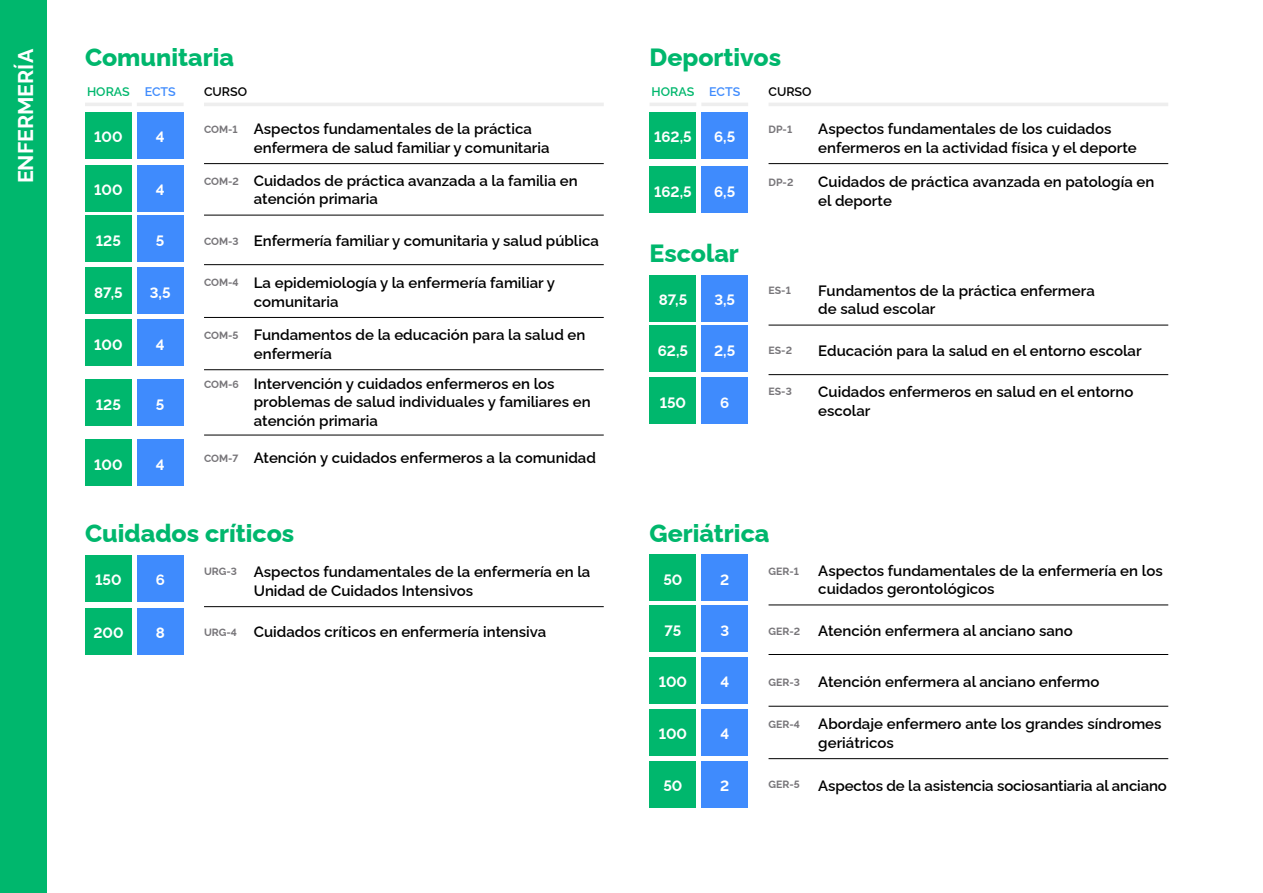
<style>
.page{position:relative;width:1263px;height:893px;background:#fff}
.page>*{position:absolute;margin:0;border:0;box-sizing:border-box;transform-origin:0 0}
.t1{font:800 24.9px "Raleway";color:#00b76d}
.t2{font:700 21.3px "Raleway";color:#fff}
.t3{font:600 15px/18.8px "Raleway";color:#000}
.t4{font:700 15px "Raleway";color:#fff}
.t5{font:600 12.45px "Raleway";color:#00b76d}
.t6{font:600 12.45px "Raleway";color:#000}
.t7{font:700 10.5px "Raleway";color:#777579}
.s1{color:#3f8bfd}
</style>
<div class="page">
<hr style="left:85px;top:103px;width:47px;height:3px;background:#eee">
<hr style="left:649px;top:103px;width:47px;height:3px;background:#eee">
<hr style="left:137px;top:103px;width:47px;height:3px;background:#eee">
<hr style="left:701px;top:103px;width:47px;height:3px;background:#eee">
<hr style="left:204px;top:103px;width:400px;height:3px;background:#eee">
<hr style="left:768px;top:103px;width:400px;height:3px;background:#eee">
<hr style="left:204px;top:606px;width:400px;height:1px;background:#000">
<div style="left:0;top:0;width:47px;height:893px;background:#00b76d"></div>
<hr style="left:204px;top:317px;width:400px;height:1px;background:#000">
<hr style="left:768px;top:706px;width:400px;height:1px;background:#000">
<hr style="left:768px;top:758px;width:400px;height:1px;background:#000">
<hr style="left:204px;top:435px;width:400px;height:1px;background:#000">
<hr style="left:204px;top:215px;width:400px;height:1px;background:#000">
<hr style="left:768px;top:325px;width:400px;height:1px;background:#000">
<hr style="left:768px;top:605px;width:400px;height:1px;background:#000">
<hr style="left:204px;top:369px;width:400px;height:1px;background:#000">
<hr style="left:204px;top:264px;width:400px;height:1px;background:#000">
<hr style="left:768px;top:374px;width:400px;height:1px;background:#000">
<hr style="left:768px;top:654px;width:400px;height:1px;background:#000">
<hr style="left:204px;top:163px;width:400px;height:1px;background:#000">
<hr style="left:768px;top:163px;width:400px;height:1px;background:#000">
<div style="left:85px;top:112px;width:47px;height:46px;background:#00b76d"></div>
<div style="left:649px;top:112px;width:47px;height:46px;background:#00b76d"></div>
<div style="left:85px;top:555px;width:47px;height:46px;background:#00b76d"></div>
<div style="left:85px;top:439px;width:47px;height:47px;background:#00b76d"></div>
<div style="left:85px;top:165px;width:47px;height:46px;background:#00b76d"></div>
<div style="left:649px;top:275px;width:47px;height:46px;background:#00b76d"></div>
<div style="left:649px;top:554px;width:47px;height:47px;background:#00b76d"></div>
<div style="left:649px;top:166px;width:47px;height:47px;background:#00b76d"></div>
<div style="left:85px;top:608px;width:47px;height:46px;background:#00b76d"></div>
<div style="left:85px;top:319px;width:47px;height:47px;background:#00b76d"></div>
<div style="left:85px;top:379px;width:47px;height:47px;background:#00b76d"></div>
<div style="left:85px;top:215px;width:47px;height:47px;background:#00b76d"></div>
<div style="left:649px;top:325px;width:47px;height:47px;background:#00b76d"></div>
<div style="left:649px;top:605px;width:47px;height:47px;background:#00b76d"></div>
<div style="left:85px;top:267px;width:47px;height:47px;background:#00b76d"></div>
<div style="left:649px;top:377px;width:47px;height:47px;background:#00b76d"></div>
<div style="left:649px;top:657px;width:47px;height:47px;background:#00b76d"></div>
<div style="left:649px;top:709px;width:47px;height:46px;background:#00b76d"></div>
<div style="left:649px;top:761px;width:47px;height:46px;background:#00b76d"></div>
<div style="left:137px;top:112px;width:47px;height:46px;background:#3f8bfd"></div>
<div style="left:701px;top:112px;width:47px;height:46px;background:#3f8bfd"></div>
<div style="left:137px;top:555px;width:47px;height:46px;background:#3f8bfd"></div>
<div style="left:137px;top:439px;width:47px;height:47px;background:#3f8bfd"></div>
<div style="left:137px;top:165px;width:47px;height:46px;background:#3f8bfd"></div>
<div style="left:701px;top:275px;width:47px;height:46px;background:#3f8bfd"></div>
<div style="left:701px;top:554px;width:47px;height:47px;background:#3f8bfd"></div>
<div style="left:701px;top:166px;width:47px;height:47px;background:#3f8bfd"></div>
<div style="left:137px;top:608px;width:47px;height:46px;background:#3f8bfd"></div>
<div style="left:137px;top:319px;width:47px;height:47px;background:#3f8bfd"></div>
<div style="left:137px;top:379px;width:47px;height:47px;background:#3f8bfd"></div>
<div style="left:137px;top:215px;width:47px;height:47px;background:#3f8bfd"></div>
<div style="left:701px;top:325px;width:47px;height:47px;background:#3f8bfd"></div>
<div style="left:701px;top:605px;width:47px;height:47px;background:#3f8bfd"></div>
<div style="left:137px;top:267px;width:47px;height:47px;background:#3f8bfd"></div>
<div style="left:701px;top:377px;width:47px;height:47px;background:#3f8bfd"></div>
<div style="left:701px;top:657px;width:47px;height:47px;background:#3f8bfd"></div>
<div style="left:701px;top:709px;width:47px;height:46px;background:#3f8bfd"></div>
<div style="left:701px;top:761px;width:47px;height:46px;background:#3f8bfd"></div>
<h2 class="t2" style="left:9px;top:183px;width:136px;rotate:-90deg">ENFERMERÍA</h2>
<h1 class="t1" style="left:85px;top:38px;width:150px">Comunitaria</h1>
<h1 class="t1" style="left:649px;top:38px;width:133px">Deportivos</h1>
<p class="t5" style="left:87px;top:81px;width:90px">HORAS <span class="s1">ECTS</span></p>
<p class="t6" style="left:204px;top:81px;width:45px">CURSO</p>
<p class="t5" style="left:652px;top:81px;width:90px">HORAS <span class="s1">ECTS</span></p>
<p class="t6" style="left:768px;top:81px;width:45px">CURSO</p>
<p class="t3" style="left:254px;top:118px;width:297px">Aspectos fundamentales de la práctica enfermera de salud familiar y comunitaria</p>
<p class="t3" style="left:818px;top:118px;width:320px">Aspectos fundamentales de los cuidados enfermeros en la actividad física y el deporte</p>
<p class="t7" style="left:768px;top:121px;width:25px">DP-1</p>
<p class="t7" style="left:204px;top:121px;width:35px">COM-1</p>
<p class="t4" style="left:94px;top:125px;width:30px">100</p>
<p class="t4" style="left:654px;top:125px;width:39px">162,5</p>
<p class="t4" style="left:156px;top:125px;width:10px">4</p>
<p class="t4" style="left:714px;top:125px;width:23px">6,5</p>
<p class="t3" style="left:254px;top:170px;width:325px">Cuidados de práctica avanzada a la familia en atención primaria</p>
<p class="t3" style="left:818px;top:171px;width:338px">Cuidados de práctica avanzada en patología en el deporte</p>
<p class="t7" style="left:204px;top:173px;width:36px">COM-2</p>
<p class="t7" style="left:768px;top:174px;width:26px">DP-2</p>
<p class="t4" style="left:94px;top:178px;width:30px">100</p>
<p class="t4" style="left:156px;top:178px;width:10px">4</p>
<p class="t4" style="left:654px;top:180px;width:39px">162,5</p>
<p class="t4" style="left:714px;top:180px;width:23px">6,5</p>
<p class="t4" style="left:96px;top:229px;width:27px">125</p>
<p class="t4" style="left:156px;top:229px;width:10px">5</p>
<p class="t7" style="left:204px;top:233px;width:36px">COM-3</p>
<p class="t3" style="left:254px;top:230px;width:347px">Enfermería familiar y comunitaria y salud pública</p>
<h1 class="t1" style="left:649px;top:234px;width:91px">Escolar</h1>
<p class="t4" style="left:94px;top:281px;width:30px">87,5</p>
<p class="t4" style="left:150px;top:281px;width:22px">3,5</p>
<p class="t7" style="left:204px;top:274px;width:36px">COM-4</p>
<p class="t3" style="left:254px;top:272px;width:303px">La epidemiología y la enfermería familiar y comunitaria</p>
<p class="t4" style="left:659px;top:288px;width:30px">87,5</p>
<p class="t4" style="left:714px;top:288px;width:22px">3,5</p>
<p class="t7" style="left:768px;top:282px;width:24px">ES-1</p>
<p class="t3" style="left:818px;top:279px;width:278px">Fundamentos de la práctica enfermera de salud escolar</p>
<p class="t4" style="left:94px;top:333px;width:30px">100</p>
<p class="t4" style="left:156px;top:333px;width:10px">4</p>
<p class="t7" style="left:204px;top:327px;width:36px">COM-5</p>
<p class="t3" style="left:254px;top:324px;width:333px">Fundamentos de la educación para la salud en enfermería</p>
<p class="t4" style="left:658px;top:339px;width:32px">62,5</p>
<p class="t4" style="left:714px;top:339px;width:23px">2,5</p>
<p class="t7" style="left:768px;top:342px;width:25px">ES-2</p>
<p class="t3" style="left:818px;top:340px;width:325px">Educación para la salud en el entorno escolar</p>
<p class="t4" style="left:96px;top:393px;width:27px">125</p>
<p class="t4" style="left:156px;top:393px;width:10px">5</p>
<p class="t7" style="left:204px;top:376px;width:36px">COM-6</p>
<p class="t3" style="left:254px;top:372px;width:338px">Intervención y cuidados enfermeros en los problemas de salud individuales y familiares en atención primaria</p>
<p class="t4" style="left:660px;top:391px;width:28px">150</p>
<p class="t4" style="left:720px;top:391px;width:11px">6</p>
<p class="t7" style="left:768px;top:384px;width:25px">ES-3</p>
<p class="t3" style="left:818px;top:381px;width:317px">Cuidados enfermeros en salud en el entorno escolar</p>
<p class="t4" style="left:94px;top:453px;width:30px">100</p>
<p class="t4" style="left:156px;top:453px;width:10px">4</p>
<p class="t7" style="left:204px;top:450px;width:36px">COM-7</p>
<p class="t3" style="left:254px;top:447px;width:344px">Atención y cuidados enfermeros a la comunidad</p>
<h1 class="t1" style="left:85px;top:514px;width:211px">Cuidados críticos</h1>
<h1 class="t1" style="left:649px;top:514px;width:121px">Geriátrica</h1>
<p class="t4" style="left:95px;top:568px;width:28px">150</p>
<p class="t4" style="left:93px;top:621px;width:32px">200</p>
<p class="t4" style="left:156px;top:568px;width:11px">6</p>
<p class="t4" style="left:156px;top:621px;width:11px">8</p>
<p class="t3" style="left:254px;top:561px;width:338px">Aspectos fundamentales de la enfermería en la<br>Unidad de Cuidados Intensivos</p>
<p class="t7" style="left:204px;top:563px;width:34px">URG-3</p>
<p class="t7" style="left:768px;top:563px;width:32px">GER-1</p>
<p class="t4" style="left:720px;top:568px;width:11px">2</p>
<p class="t4" style="left:663px;top:568px;width:21px">50</p>
<p class="t7" style="left:204px;top:624px;width:34px">URG-4</p>
<p class="t3" style="left:254px;top:621px;width:294px">Cuidados críticos en enfermería intensiva</p>
<p class="t4" style="left:664px;top:619px;width:18px">75</p>
<p class="t4" style="left:720px;top:619px;width:10px">3</p>
<p class="t7" style="left:768px;top:623px;width:33px">GER-2</p>
<p class="t4" style="left:659px;top:670px;width:30px">100</p>
<p class="t4" style="left:659px;top:722px;width:30px">100</p>
<p class="t4" style="left:720px;top:670px;width:10px">4</p>
<p class="t4" style="left:720px;top:722px;width:10px">4</p>
<p class="t7" style="left:768px;top:674px;width:33px">GER-3</p>
<p class="t7" style="left:768px;top:716px;width:33px">GER-4</p>
<p class="t4" style="left:663px;top:774px;width:21px">50</p>
<p class="t4" style="left:720px;top:774px;width:11px">2</p>
<p class="t7" style="left:768px;top:776px;width:33px">GER-5</p>
<p class="t3" style="left:818px;top:559px;width:346px">Aspectos fundamentales de la enfermería en los cuidados gerontológicos</p>
<p class="t3" style="left:818px;top:620px;width:256px">Atención enfermera al anciano sano</p>
<p class="t3" style="left:818px;top:671px;width:283px">Atención enfermera al anciano enfermo</p>
<p class="t3" style="left:818px;top:713px;width:345px">Abordaje enfermero ante los grandes síndromes geriátricos</p>
<p class="t3" style="left:818px;top:774px;width:350px">Aspectos de la asistencia sociosantiaria al anciano</p>
</div>
